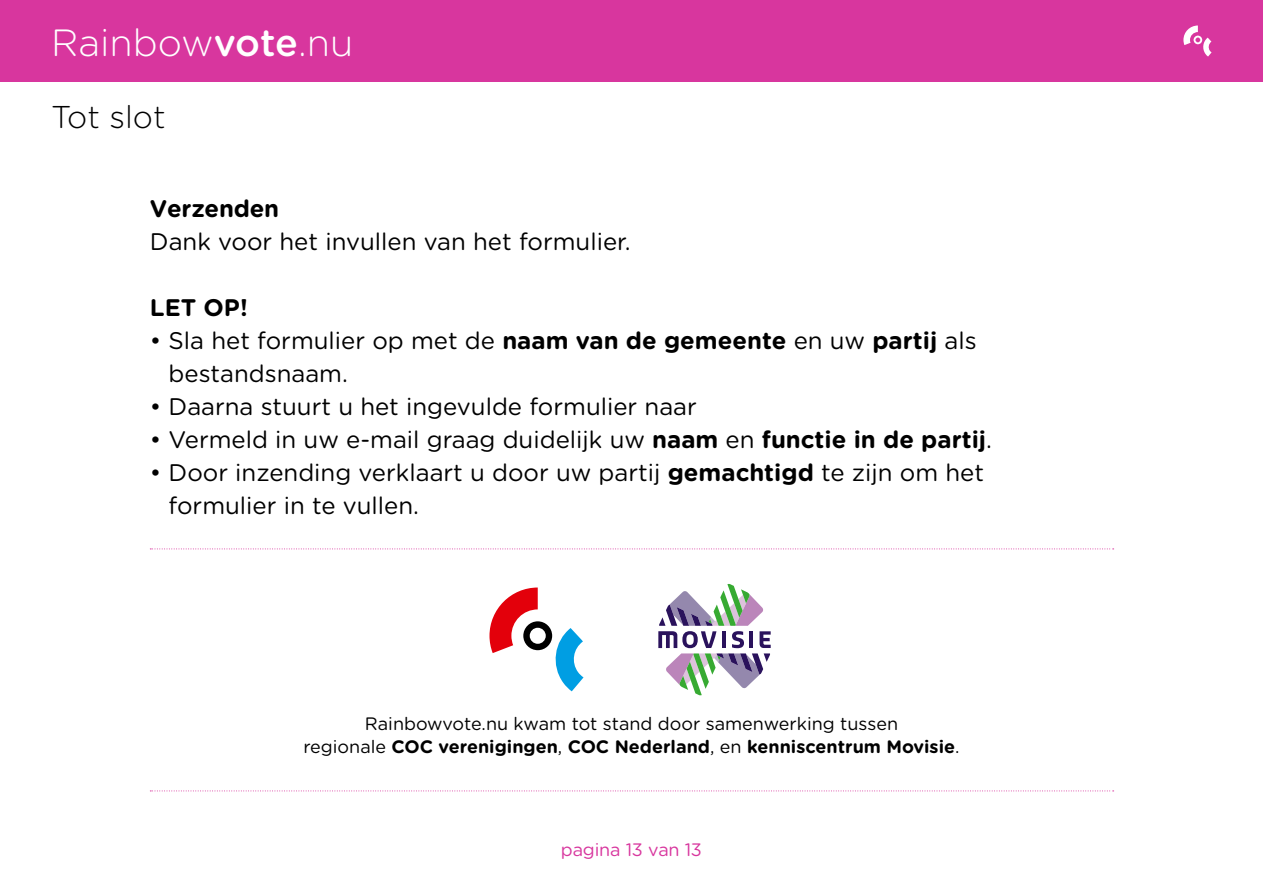
<style>
.page{position:relative;width:1263px;height:893px;background:#fff}
.page>*{position:absolute;margin:0;border:0;box-sizing:border-box;transform-origin:0 0}
.t1{font:300 37.95px "Gotham Rounded";color:#fff}
.t2{font:300 31.5px "Gotham Rounded";color:#000}
.t3{font:24px/33px "Gotham Rounded";color:#000}
.t4{font:700 24px "Gotham Rounded";letter-spacing:-.01em;color:#000}
.t5{font:18px/22.5px "Gotham Rounded";color:#000;text-align:center}
.t6{font:18px "Gotham Rounded";letter-spacing:-.01em;color:#d8369e}
.s1{font-weight:500}
.s2{font-weight:700}
</style>
<div class="page">
<div style="left:0;top:0;width:1263px;height:82px;background:#d8369e"></div>
<svg style="left:1183px;top:26px;width:29px;height:31px"></svg>
<svg style="left:489px;top:587px;width:94px;height:104px"></svg>
<svg style="left:658px;top:584px;width:113px;height:111px"></svg>
<svg style="left:150px;top:790px;width:964px;height:1px"></svg>
<svg style="left:150px;top:549px;width:964px;height:1px"></svg>
<h1 class="t1" style="left:51px;top:17px;width:304px">Rainbow<span class="s1">vote</span>.nu</h1>
<h2 class="t2" style="left:51px;top:95px;width:116px">Tot slot</h2>
<p class="t4" style="left:150px;top:191px;width:131px">Verzenden</p>
<p class="t3" style="left:150px;top:224px;width:482px">Dank voor het invullen van het formulier.</p>
<p class="t4" style="left:150px;top:290px;width:99px">LET OP!</p>
<p class="t3" style="left:169px;top:323px;width:810px;text-indent:-19px">• Sla het formulier op met de <span class="s2">naam van de gemeente</span> en uw <span class="s2">partij</span> als bestandsnaam.</p>
<p class="t3" style="left:150px;top:389px;width:548px">• Daarna stuurt u het ingevulde formulier naar</p>
<p class="t3" style="left:150px;top:422px;width:844px">• Vermeld in uw e-mail graag duidelijk uw <span class="s2">naam</span> en <span class="s2">functie in de partij</span>.</p>
<p class="t3" style="left:169px;top:455px;width:817px;text-indent:-19px">• Door inzending verklaart u door uw partij <span class="s2">gemachtigd</span> te zijn om het formulier in te vullen.</p>
<p class="t5" style="left:303px;top:712px;width:658px">Rainbowvote.nu kwam tot stand door samenwerking tussen<br>regionale <span class="s2">COC verenigingen</span>, <span class="s2">COC Nederland</span>, en <span class="s2">kenniscentrum Movisie</span>.</p>
<p class="t6" style="left:561px;top:837px;width:143px">pagina 13 van 13</p>
</div>
